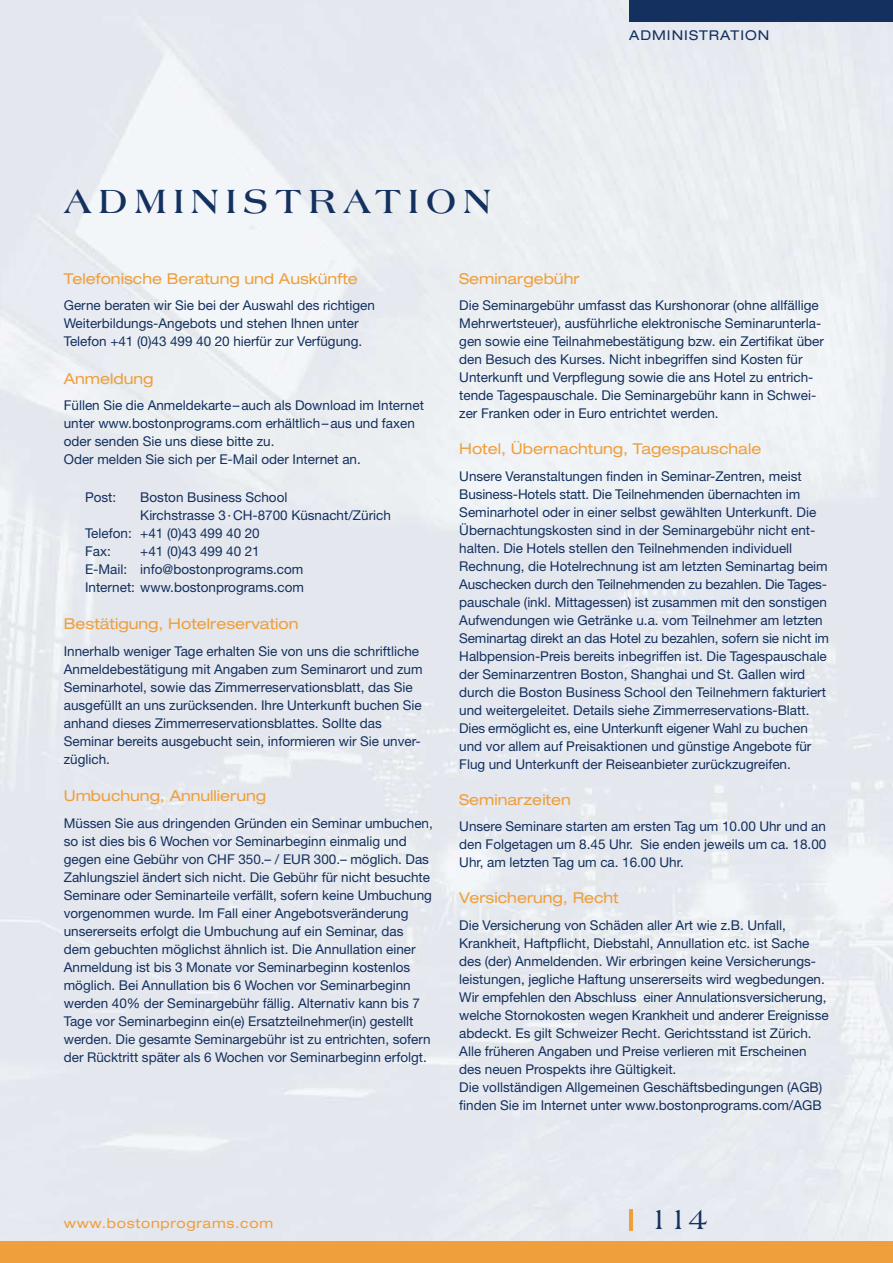
<style>
.page{position:relative;width:893px;height:1263px;background:#fff}
.page>*{position:absolute;margin:0;border:0;box-sizing:border-box;transform-origin:0 0}
.t1{font:700 36px "Americana";letter-spacing:.2em;color:#13305e}
.t2{font:30px "Americana";color:#13305e}
.t3{font:expanded 15px "Helvetica Neue";color:#ef9f3c}
.t4{font:13.5px/18px "Helvetica Neue";color:#13305e}
.t5{font:expanded 13.5px "Helvetica Neue";letter-spacing:.05em;color:#ef9f3c}
.t6{font:expanded 13.5px "Helvetica Neue";letter-spacing:.075em;color:#13305e}
</style>
<div class="page">
<img style="left:0;top:0;width:893px;height:1242px">
<div style="left:629px;top:0;width:264px;height:21px;background:#13305e"></div>
<div style="left:0;top:1242px;width:893px;height:21px;background:#ef9f3c"></div>
<hr style="left:629px;top:1209px;width:3px;height:21px;background:#ef9f3c">
<h1 class="t1" style="left:64px;top:187px;width:428px">ADMINISTRATION</h1>
<p class="t6" style="left:629px;top:30px;width:142px">ADMINISTRATION</p>
<p class="t3" style="left:64px;top:273px;width:296px">Telefonische Beratung und Auskünfte</p>
<p class="t4" style="left:64px;top:298px;width:313px">Gerne beraten wir Sie bei der Auswahl des richtigen<br>Weiterbildungs-Angebots und stehen Ihnen unter<br>Telefon +41 (0)43 499 40 20 hierfür zur Verfügung.</p>
<p class="t3" style="left:64px;top:373px;width:91px">Anmeldung</p>
<p class="t4" style="left:64px;top:398px;width:362px">Füllen Sie die Anmeldekarte – auch als Download im Internet unter www.bostonprograms.com erhältlich – aus und faxen oder senden Sie uns diese bitte zu.<br>Oder melden Sie sich per E-Mail oder Internet an.</p>
<p class="t4" style="left:85px;top:489px;width:33px">Post:</p>
<p class="t4" style="left:140px;top:489px;width:149px">Boston Business School</p>
<p class="t4" style="left:140px;top:507px;width:252px">Kirchstrasse 3 · CH-8700 Küsnacht/Zürich</p>
<p class="t4" style="left:85px;top:525px;width:176px">Telefon: +41 (0)43 499 40 20</p>
<p class="t4" style="left:85px;top:543px;width:27px">Fax:</p>
<p class="t4" style="left:85px;top:543px;width:221px;text-indent:55px">+41 (0)43 499 40 21<br>E-Mail: info@bostonprograms.com<br>Internet: www.bostonprograms.com</p>
<p class="t3" style="left:64px;top:618px;width:236px">Bestätigung, Hotelreservation</p>
<p class="t4" style="left:64px;top:643px;width:360px">Innerhalb weniger Tage erhalten Sie von uns die schriftliche Anmelde bestätigung mit Angaben zum Seminarort und zum Seminar hotel, sowie das Zimmer reserva tions blatt, das Sie ausgefüllt an uns zurücksenden. Ihre Unterkunft buchen Sie anhand dieses Zimmerreservationsblattes. Sollte das Seminar bereits ausgebucht sein, informieren wir Sie unver&shy;züglich.</p>
<p class="t3" style="left:64px;top:790px;width:204px">Umbuchung, Annullierung</p>
<p class="t4" style="left:64px;top:815px;width:371px">Müssen Sie aus dringenden Gründen ein Seminar umbuchen, so ist dies bis 6 Wochen vor Seminarbeginn einmalig und gegen eine Gebühr von CHF 350.– / EUR 300.– möglich. Das Zahlungsziel ändert sich nicht. Die Gebühr für nicht besuchte Seminare oder Seminarteile verfällt, sofern keine Umbuchung vorgenommen wurde. Im Fall einer Angebotsveränderung unsererseits erfolgt die Umbuchung auf ein Seminar, das dem gebuchten möglichst ähnlich ist. Die Annullation einer Anmeldung ist bis 3 Monate vor Seminarbeginn kostenlos möglich. Bei Annullation bis 6 Wochen vor Seminarbeginn werden 40% der Seminar gebühr fällig. Alternativ kann bis 7<br>Tage vor Seminarbeginn ein(e) Ersatzteilnehmer(in) gestellt werden. Die gesamte Seminargebühr ist zu entrichten, sofern der Rücktritt später als 6 Wochen vor Seminarbeginn erfolgt.</p>
<p class="t3" style="left:459px;top:273px;width:122px">Seminargebühr</p>
<p class="t4" style="left:459px;top:298px;width:366px">Die Seminargebühr umfasst das Kurshonorar (ohne allfällige Mehrwertsteuer), ausführliche elektronische Seminarunterla&shy;gen sowie eine Teilnahmebestätigung bzw. ein Zertifikat über den Besuch des Kurses. Nicht inbegriffen sind Kosten für Unterkunft und Verpflegung sowie die ans Hotel zu entrich&shy;tende Tagespauschale. Die Seminargebühr kann in Schwei&shy;zer Franken oder in Euro entrichtet werden.</p>
<p class="t3" style="left:459px;top:443px;width:304px">Hotel, Übernachtung, Tagespauschale</p>
<p class="t4" style="left:459px;top:468px;width:371px">Unsere Veranstaltungen finden in Seminar-Zentren, meist Business-Hotels statt. Die Teilnehmenden übernachten im Seminarhotel oder in einer selbst gewählten Unterkunft. Die Übernachtungskosten sind in der Seminargebühr nicht ent&shy;halten. Die Hotels stellen den Teilnehmenden individuell Rechnung, die Hotelrechnung ist am letzten Seminartag beim Auschecken durch den Teilnehmenden zu bezahlen. Die Tages&shy;pauschale (inkl. Mittagessen) ist zusam men mit den sonstigen Aufwendungen wie Getränke u.a. vom Teilnehmer am letzten Seminartag direkt an das Hotel zu bezahlen, sofern sie nicht im Halbpension-Preis bereits inbegriffen ist. Die Tagespauschale der Seminarzentren Boston, Shanghai und St. Gallen wird durch die Boston Business School den Teilnehmern fakturiert und weitergeleitet. Details siehe Zimmerreservations-Blatt.<br>Dies ermöglicht es, eine Unterkunft eigener Wahl zu buchen und vor allem auf Preisaktionen und günstige Angebote für Flug und Unterkunft der Reiseanbieter zurückzugreifen.</p>
<p class="t3" style="left:459px;top:794px;width:113px">Seminarzeiten</p>
<p class="t4" style="left:459px;top:819px;width:369px;text-align:justify">Unsere Seminare starten am ersten Tag um 10.00 Uhr und an den Folgetagen um 8.45 Uhr. Sie enden jeweils um ca. 18.00<br>Uhr, am letzten Tag um ca. 16.00 Uhr.</p>
<p class="t3" style="left:459px;top:892px;width:161px">Versicherung, Recht</p>
<p class="t4" style="left:459px;top:917px;width:371px">Die Versicherung von Schäden aller Art wie z.B. Unfall, Krankheit, Haftpflicht, Diebstahl, Annullation etc. ist Sache des (der) Anmeldenden. Wir erbringen keine Versicherungs - leistungen, jegliche Haftung unsererseits wird wegbedungen.<br>Wir empfehlen den Abschluss einer Annulationsversicherung, welche Stornokosten wegen Krankheit und anderer Ereignisse abdeckt. Es gilt Schweizer Recht. Gerichts stand ist Zürich.<br>Alle früheren Angaben und Preise verlieren mit Erscheinen des neuen Prospekts ihre Gültigkeit.<br>Die vollständigen Allgemeinen Geschäftsbedingungen (AGB) finden Sie im Internet unter www.bostonprograms.com/AGB</p>
<p class="t5" style="left:64px;top:1218px;width:211px">www.bostonprograms.com</p>
<h2 class="t2" style="left:649px;top:1208px;width:60px">114</h2>
</div>
